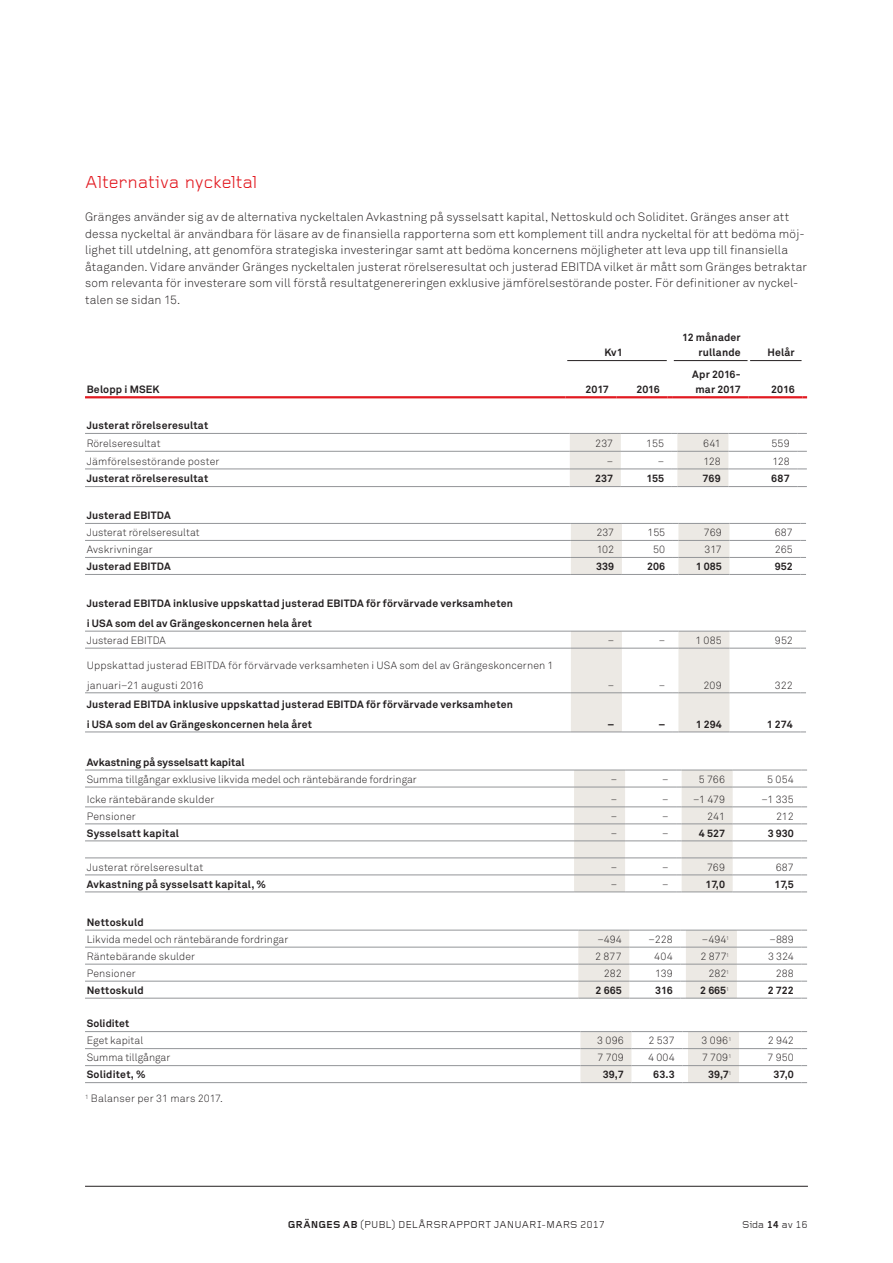
<style>
.page{position:relative;width:893px;height:1263px;background:#fff}
.page>*{position:absolute;margin:0;border:0;box-sizing:border-box;transform-origin:0 0}
.t1{font:18px "Foundry Gridnik";color:#e21a21}
.t2{font:12px/16.5px "Akkurat Light Pro";letter-spacing:.01em;color:#231f20}
.t3{font:10.5px/19.5px "Akkurat Light Pro";letter-spacing:.01em;color:#231f20}
.t4{font:700 10.5px/19.5px "Akkurat Pro";letter-spacing:.015em;color:#231f20}
.t5{font:10.5px "Foundry Gridnik";color:#231f20}
.s1{font-weight:700}
</style>
<div class="page">
<hr style="left:85px;top:1186px;width:723px;height:1px;background:#231f20">
<svg style="left:85px;top:630px;width:721px;height:103px"></svg>
<hr style="left:85px;top:930px;width:493px;height:1px;background:#939598">
<hr style="left:85px;top:947px;width:493px;height:1px;background:#939598">
<hr style="left:85px;top:964px;width:493px;height:1px;background:#939598">
<hr style="left:85px;top:981px;width:493px;height:1px;background:#939598">
<hr style="left:85px;top:998px;width:493px;height:1px;background:#939598">
<svg style="left:578px;top:929px;width:229px;height:70px"></svg>
<svg style="left:85px;top:769px;width:722px;height:124px"></svg>
<svg style="left:85px;top:1031px;width:722px;height:52px"></svg>
<hr style="left:85px;top:396px;width:481px;height:2px;background:#e21a21">
<hr style="left:566px;top:396px;width:51px;height:2px;background:#e21a21">
<hr style="left:617px;top:396px;width:51px;height:2px;background:#e21a21">
<hr style="left:672px;top:396px;width:76px;height:2px;background:#e21a21">
<hr style="left:748px;top:396px;width:54px;height:2px;background:#e21a21">
<hr style="left:567px;top:360px;width:100px;height:1px;background:#231f20">
<hr style="left:674px;top:360px;width:73px;height:1px;background:#231f20">
<hr style="left:750px;top:360px;width:51px;height:1px;background:#231f20">
<svg style="left:85px;top:433px;width:722px;height:54px"></svg>
<svg style="left:85px;top:523px;width:721px;height:52px"></svg>
<h1 class="t1" style="left:85px;top:173px;width:174px">ALTERNATIVA NYCKELTAL</h1>
<p class="t2" style="left:85px;top:209px;width:723px">Gränges använder sig av de alternativa nyckeltalen Avkastning på sysselsatt kapital, Nettoskuld och Soliditet. Gränges anser att dessa nyckeltal är användbara för läsare av de finansiella rapporterna som ett komplement till andra nyckeltal för att bedöma möj&shy;lighet till utdelning, att genomföra strategiska investeringar samt att bedöma koncernens möjligheter att leva upp till finansiella åtaganden. Vidare använder Gränges nyckeltalen justerat rörelseresultat och justerad EBITDA vilket är mått som Gränges betraktar som relevanta för investerare som vill förstå resultatgenereringen exklusive jämförelsestörande poster. För definitioner av nyckel&shy;talen se sidan 15.</p>
<p class="t4" style="left:604px;top:343px;width:20px">Kv1</p>
<p class="t4" style="left:87px;top:380px;width:74px">Belopp i MSEK</p>
<p class="t4" style="left:585px;top:380px;width:25px">2017</p>
<p class="t4" style="left:636px;top:380px;width:25px">2016</p>
<p class="t4" style="left:682px;top:330px;width:60px;line-height:15px;text-align:right">12 månader rullande</p>
<p class="t4" style="left:692px;top:367px;width:50px;line-height:15px">Apr 2016- mar 2017</p>
<p class="t4" style="left:767px;top:343px;width:29px">Helår</p>
<p class="t4" style="left:771px;top:380px;width:25px">2016</p>
<p class="t4" style="left:87px;top:416px;width:123px">Justerat rörelseresultat</p>
<p class="t3" style="left:87px;top:434px;width:75px">Rörelseresultat</p>
<p class="t3" style="left:595px;top:434px;width:19px">237</p>
<p class="t3" style="left:646px;top:434px;width:19px">155</p>
<p class="t3" style="left:703px;top:434px;width:19px">641</p>
<p class="t3" style="left:771px;top:434px;width:20px">559</p>
<p class="t3" style="left:87px;top:451px;width:134px">Jämförelsestörande poster</p>
<p class="t3" style="left:607px;top:451px;width:8px">–</p>
<p class="t3" style="left:658px;top:451px;width:8px">–</p>
<p class="t3" style="left:703px;top:451px;width:19px">128</p>
<p class="t3" style="left:772px;top:451px;width:19px">128</p>
<p class="t4" style="left:87px;top:469px;width:123px">Justerat rörelseresultat</p>
<p class="t4" style="left:595px;top:469px;width:20px">237</p>
<p class="t4" style="left:646px;top:469px;width:19px">155</p>
<p class="t4" style="left:702px;top:469px;width:20px">769</p>
<p class="t4" style="left:771px;top:469px;width:20px">687</p>
<p class="t4" style="left:87px;top:506px;width:86px">Justerad EBITDA</p>
<p class="t3" style="left:87px;top:523px;width:114px">Justerat rörelseresultat</p>
<p class="t3" style="left:596px;top:523px;width:19px">237</p>
<p class="t3" style="left:647px;top:523px;width:19px">155</p>
<p class="t3" style="left:704px;top:523px;width:19px">769</p>
<p class="t3" style="left:775px;top:523px;width:20px">687</p>
<p class="t3" style="left:87px;top:540px;width:67px">Avskrivningar</p>
<p class="t3" style="left:597px;top:540px;width:19px">102</p>
<p class="t3" style="left:653px;top:540px;width:14px">50</p>
<p class="t3" style="left:705px;top:540px;width:19px">317</p>
<p class="t3" style="left:775px;top:540px;width:20px">265</p>
<p class="t4" style="left:87px;top:557px;width:86px">Justerad EBITDA</p>
<p class="t4" style="left:596px;top:557px;width:20px">339</p>
<p class="t4" style="left:647px;top:557px;width:19px">206</p>
<p class="t4" style="left:696px;top:557px;width:28px">1 085</p>
<p class="t4" style="left:775px;top:557px;width:19px">952</p>
<p class="t4" style="left:87px;top:594px;width:428px">Justerad EBITDA inklusive uppskattad justerad EBITDA för förvärvade verksamheten i USA som del av Grängeskoncernen hela året</p>
<p class="t3" style="left:87px;top:631px;width:81px">Justerad EBITDA</p>
<p class="t3" style="left:608px;top:631px;width:8px">–</p>
<p class="t3" style="left:659px;top:631px;width:8px">–</p>
<p class="t3" style="left:695px;top:631px;width:28px">1 085</p>
<p class="t3" style="left:775px;top:631px;width:19px">952</p>
<p class="t3" style="left:87px;top:656px;width:468px">Uppskattad justerad EBITDA för förvärvade verksamheten i USA som del av Grängeskoncernen 1 januari–21 augusti 2016</p>
<p class="t3" style="left:608px;top:675px;width:8px">–</p>
<p class="t3" style="left:659px;top:675px;width:8px">–</p>
<p class="t3" style="left:704px;top:675px;width:20px">209</p>
<p class="t3" style="left:775px;top:675px;width:19px">322</p>
<p class="t4" style="left:87px;top:695px;width:428px">Justerad EBITDA inklusive uppskattad justerad EBITDA för förvärvade verksamheten i USA som del av Grängeskoncernen hela året</p>
<p class="t4" style="left:607px;top:714px;width:8px">–</p>
<p class="t4" style="left:658px;top:714px;width:8px">–</p>
<p class="t4" style="left:696px;top:714px;width:28px">1 294</p>
<p class="t4" style="left:767px;top:714px;width:28px">1 274</p>
<p class="t4" style="left:87px;top:752px;width:159px">Avkastning på sysselsatt kapital</p>
<p class="t3" style="left:87px;top:769px;width:332px">Summa tillgångar exklusive likvida medel och räntebärande fordringar</p>
<p class="t3" style="left:611px;top:769px;width:8px">–</p>
<p class="t3" style="left:662px;top:769px;width:8px">–</p>
<p class="t3" style="left:699px;top:769px;width:28px">5 766</p>
<p class="t3" style="left:767px;top:769px;width:28px">5 054</p>
<p class="t3" style="left:87px;top:789px;width:129px">Icke räntebärande skulder</p>
<p class="t3" style="left:611px;top:789px;width:8px">–</p>
<p class="t3" style="left:662px;top:789px;width:64px">– –1 479</p>
<p class="t3" style="left:761px;top:789px;width:34px">–1 335</p>
<p class="t3" style="left:87px;top:806px;width:51px">Pensioner</p>
<p class="t3" style="left:611px;top:806px;width:8px">–</p>
<p class="t3" style="left:662px;top:806px;width:8px">–</p>
<p class="t3" style="left:707px;top:806px;width:19px">241</p>
<p class="t3" style="left:776px;top:806px;width:19px">212</p>
<p class="t4" style="left:87px;top:823px;width:94px">Sysselsatt kapital</p>
<p class="t3" style="left:611px;top:823px;width:8px">–</p>
<p class="t3" style="left:662px;top:823px;width:8px">–</p>
<p class="t4" style="left:699px;top:823px;width:28px">4 527</p>
<p class="t4" style="left:768px;top:823px;width:28px">3 930</p>
<p class="t3" style="left:87px;top:857px;width:118px">Justerat rörelseresultat</p>
<p class="t3" style="left:611px;top:857px;width:8px">–</p>
<p class="t3" style="left:662px;top:857px;width:8px">–</p>
<p class="t3" style="left:707px;top:857px;width:19px">769</p>
<p class="t3" style="left:776px;top:857px;width:20px">687</p>
<p class="t4" style="left:87px;top:874px;width:181px">Avkastning på sysselsatt kapital, %</p>
<p class="t3" style="left:611px;top:874px;width:8px">–</p>
<p class="t3" style="left:662px;top:874px;width:8px">–</p>
<p class="t4" style="left:706px;top:874px;width:21px">17,0</p>
<p class="t4" style="left:774px;top:874px;width:21px">17,5</p>
<p class="t4" style="left:87px;top:912px;width:59px">Nettoskuld</p>
<p class="t3" style="left:87px;top:930px;width:203px">Likvida medel och räntebärande fordringar</p>
<p class="t3" style="left:597px;top:930px;width:26px">–494</p>
<p class="t3" style="left:649px;top:930px;width:26px">–228</p>
<p class="t3" style="left:702px;top:930px;width:29px">–494<sup>1</sup></p>
<p class="t3" style="left:770px;top:930px;width:26px">–889</p>
<p class="t3" style="left:87px;top:947px;width:110px">Räntebärande skulder</p>
<p class="t3" style="left:595px;top:947px;width:28px">2 877</p>
<p class="t3" style="left:654px;top:947px;width:20px">404</p>
<p class="t3" style="left:700px;top:947px;width:30px">2 877<sup>1</sup></p>
<p class="t3" style="left:768px;top:947px;width:27px">3 324</p>
<p class="t3" style="left:87px;top:964px;width:51px">Pensioner</p>
<p class="t3" style="left:604px;top:964px;width:19px">282</p>
<p class="t3" style="left:655px;top:964px;width:19px">139</p>
<p class="t3" style="left:708px;top:964px;width:22px">282<sup>1</sup></p>
<p class="t3" style="left:776px;top:964px;width:20px">288</p>
<p class="t4" style="left:87px;top:980px;width:59px">Nettoskuld</p>
<p class="t4" style="left:596px;top:980px;width:28px">2 665</p>
<p class="t4" style="left:655px;top:980px;width:19px">316</p>
<p class="t4" style="left:700px;top:980px;width:31px">2 665<sup>1</sup></p>
<p class="t4" style="left:768px;top:980px;width:28px">2 722</p>
<p class="t4" style="left:87px;top:1014px;width:44px">Soliditet</p>
<p class="t3" style="left:87px;top:1031px;width:58px">Eget kapital</p>
<p class="t3" style="left:597px;top:1031px;width:28px">3 096</p>
<p class="t3" style="left:648px;top:1031px;width:28px">2 537</p>
<p class="t3" style="left:702px;top:1031px;width:31px">3 096<sup>1</sup></p>
<p class="t3" style="left:768px;top:1031px;width:28px">2 942</p>
<p class="t3" style="left:87px;top:1048px;width:85px">Summa tillgångar</p>
<p class="t3" style="left:598px;top:1048px;width:28px">7 709</p>
<p class="t3" style="left:648px;top:1048px;width:28px">4 004</p>
<p class="t3" style="left:702px;top:1048px;width:31px">7 709<sup>1</sup></p>
<p class="t3" style="left:767px;top:1048px;width:28px">7 950</p>
<p class="t4" style="left:87px;top:1065px;width:60px">Soliditet, %</p>
<p class="t4" style="left:603px;top:1065px;width:22px">39,7</p>
<p class="t4" style="left:653px;top:1065px;width:23px">63.3</p>
<p class="t4" style="left:708px;top:1065px;width:25px">39,7<sup>1</sup></p>
<p class="t4" style="left:774px;top:1065px;width:22px">37,0</p>
<p class="t3" style="left:85px;top:1089px;width:139px"><sup>1</sup> Balanser per 31 mars 2017.</p>
<p class="t5" style="left:288px;top:1219px;width:319px"><span class="s1">GRÄNGES AB</span> (PUBL) DELÅRSRAPPORT JANUARI-MARS 2017</p>
<p class="t5" style="left:742px;top:1219px;width:67px">SIDA <span class="s1">14</span> AV 16</p>
</div>
